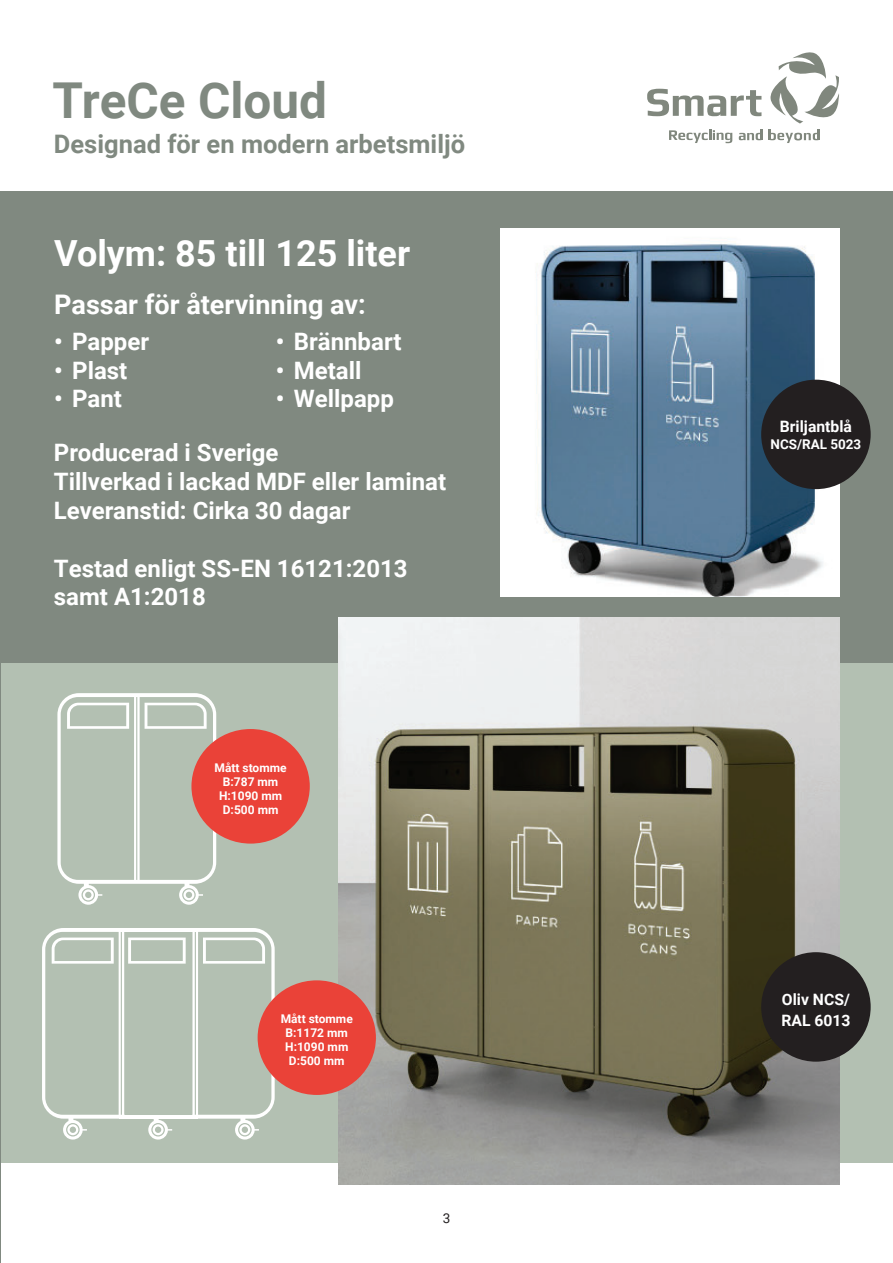
<style>
.page{position:relative;width:893px;height:1263px;background:#fff}
.page>*{position:absolute;margin:0;border:0;box-sizing:border-box;transform-origin:0 0}
.t1{font:700 49.5px "Roboto";color:#808980}
.t2{font:700 36px "Roboto";color:#fff}
.t3{font:700 27px "Roboto";color:#fff}
.t4{font:700 25.5px "Roboto";color:#808980}
.t5{font:700 24px/28.8px "Roboto";color:#fff}
.t6{font:700 15.75px/21.1px "Roboto";color:#fff}
.t7{font:700 13.5px "Roboto";color:#fff}
.t8{font:13.5px "Roboto";color:#231f20}
.t9{font:700 12px/14px "Roboto";color:#fff;text-align:center}
</style>
<div class="page">
<div style="left:0;top:662px;width:893px;height:501px;background:#b3c0b2"></div>
<div style="left:0;top:191px;width:893px;height:471px;background:#808980"></div>
<img style="left:338px;top:618px;width:501px;height:567px">
<hr style="left:0;top:525px;width:1px;height:738px;background:#808980">
<svg style="left:647px;top:89px;width:114px;height:27px"></svg>
<svg style="left:770px;top:52px;width:69px;height:72px"></svg>
<svg style="left:739px;top:130px;width:24px;height:10px"></svg>
<svg style="left:769px;top:130px;width:51px;height:13px"></svg>
<svg style="left:669px;top:130px;width:63px;height:13px"></svg>
<img style="left:500px;top:228px;width:339px;height:369px">
<div style="left:761px;top:952px;width:110px;height:110px;background:#231f20;border-radius:50%"></div>
<div style="left:761px;top:380px;width:110px;height:109px;background:#231f20;border-radius:50%"></div>
<svg style="left:57px;top:693px;width:159px;height:212px"></svg>
<hr style="left:120px;top:928px;width:78px;height:4px;background:#fff">
<hr style="left:120px;top:1115px;width:78px;height:4px;background:#fff">
<svg style="left:192px;top:928px;width:83px;height:212px"></svg>
<svg style="left:42px;top:928px;width:144px;height:212px"></svg>
<div style="left:191px;top:729px;width:119px;height:115px;background:#ea4238;border-radius:50%"></div>
<div style="left:258px;top:980px;width:118px;height:115px;background:#ea4238;border-radius:50%"></div>
<h1 class="t1" style="left:53px;top:66px;width:276px">TreCe Cloud</h1>
<p class="t4" style="left:54px;top:126px;width:413px">Designad för en modern arbetsmiljö</p>
<h2 class="t2" style="left:54px;top:228px;width:357px">Volym: 85 till 125 liter</h2>
<p class="t3" style="left:54px;top:286px;width:313px">Passar för återvinning av:</p>
<p class="t5" style="left:276px;top:326px;width:127px">• Brännbart</p>
<p class="t5" style="left:276px;top:355px;width:87px">• Metall</p>
<p class="t5" style="left:276px;top:384px;width:120px">• Wellpapp</p>
<p class="t5" style="left:54px;top:326px;width:96px">• Papper</p>
<p class="t5" style="left:54px;top:355px;width:75px">• Plast</p>
<p class="t5" style="left:54px;top:384px;width:69px">• Pant</p>
<p class="t5" style="left:54px;top:438px;width:394px">Producerad i Sverige<br>Tillverkad i lackad MDF eller laminat<br>Leveranstid: Cirka 30 dagar</p>
<p class="t5" style="left:54px;top:553px;width:355px">Testad enligt SS-EN 16121:2013 samt A1:2018</p>
<p class="t9" style="left:215px;top:760px;width:74px">Mått stomme<br>B:787 mm<br>H:1090 mm<br>D:500 mm</p>
<p class="t9" style="left:281px;top:1012px;width:74px">Mått stomme<br>B:1172 mm<br>H:1090 mm<br>D:500 mm</p>
<p class="t8" style="left:443px;top:1209px;width:9px">3</p>
<p class="t6" style="left:780px;top:416px;width:74px">Briljantblå</p>
<p class="t7" style="left:770px;top:434px;width:92px">NCS/RAL 5023</p>
<p class="t6" style="left:781px;top:988px;width:71px">Oliv NCS/<br>RAL 6013</p>
</div>
